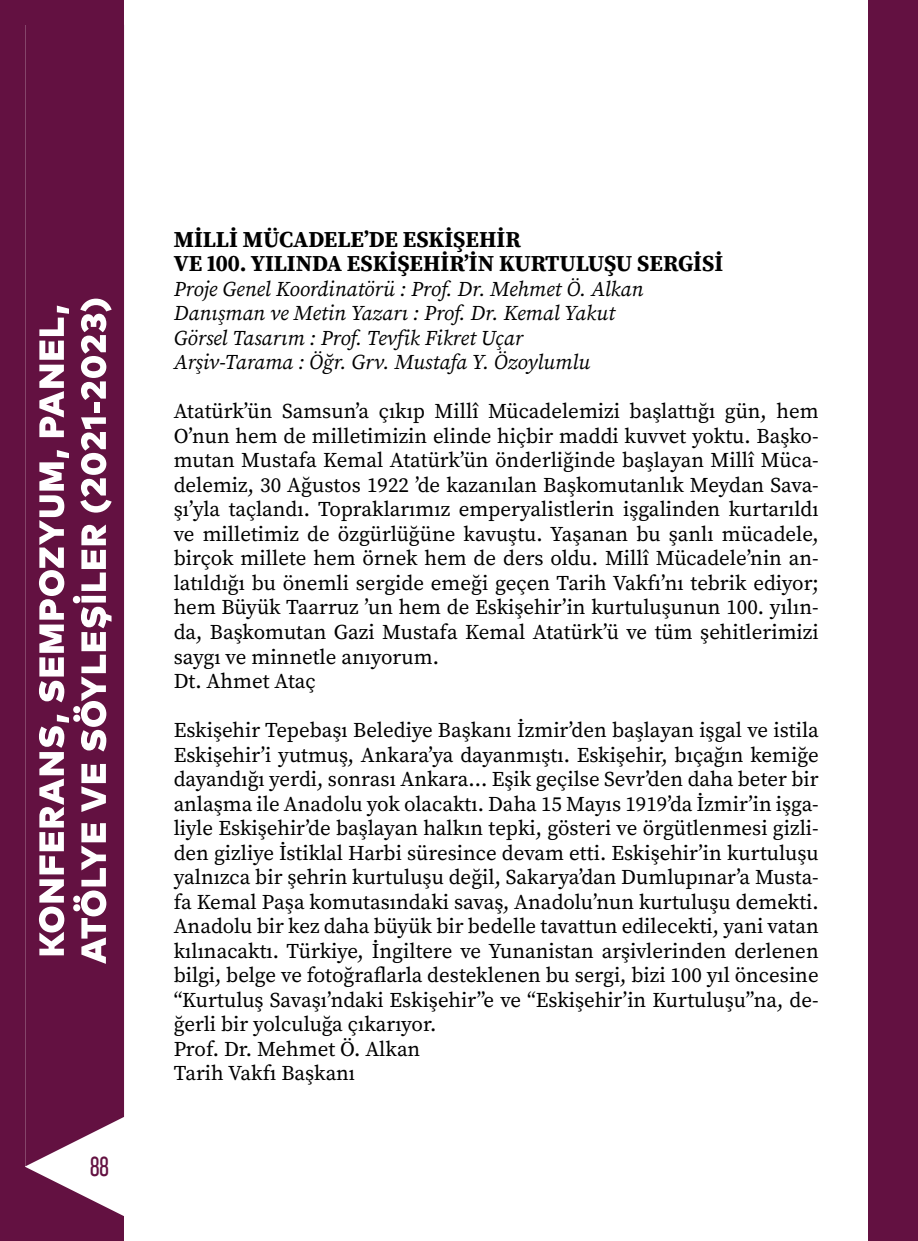
<style>
.page{position:relative;width:918px;height:1241px;background:#fff}
.page>*{position:absolute;margin:0;border:0;box-sizing:border-box;transform-origin:0 0}
.t1{font:24.5px "Maribel Suit";color:#631141}
.t2{font:22.75px/24.5px "Source Serif Variable";letter-spacing:-.005em;color:#000}
.t3{font:21px/24.5px "Source Serif Variable";color:#000}
.t4{font:italic 21px/24.5px "Source Serif Variable";color:#000}
</style>
<div class="page">
<div style="left:868px;top:25px;width:50px;height:1190px;background:#631141"></div>
<svg style="left:25px;top:1166px;width:97px;height:49px"></svg>
<div style="left:25px;top:25px;width:99px;height:1141px;background:#631141"></div>
<svg style="left:39px;top:298px;width:73px;height:665px"></svg>
<div style="left:0;top:0;width:25px;height:1240px;background:#631141"></div>
<div style="left:25px;top:0;width:99px;height:25px;background:#631141"></div>
<div style="left:868px;top:0;width:50px;height:25px;background:#631141"></div>
<div style="left:25px;top:1215px;width:99px;height:25px;background:#631141"></div>
<div style="left:868px;top:1215px;width:50px;height:25px;background:#631141"></div>
<p class="t1" style="left:90px;top:1151px;width:21px">88</p>
<p class="t2" style="left:174px;top:227px;width:549px">MILLI MÜCADELE’DE ESKIŞEHIR<br>VE 100. YILINDA ESKIŞEHIR’IN KURTULUŞU SERGISI</p>
<p class="t4" style="left:174px;top:276px;width:471px">Proje Genel Koordinatörü : Prof. Dr. Mehmet Ö. Alkan Danışman ve Metin Yazarı : Prof. Dr. Kemal Yakut Görsel Tasarım : Prof. Tevfik Fikret Uçar Arşiv-Tarama : Öğr. Grv. Mustafa Y. Özoylumlu</p>
<p class="t3" style="left:174px;top:399px;width:646px">Atatürk’ün Samsun’a çıkıp Millî Mücadelemizi başlattığı gün, hem O’nun hem de milletimizin elinde hiçbir maddi kuvvet yoktu. Başko&shy;mutan Mustafa Kemal Atatürk’ün önderliğinde başlayan Millî Müca&shy;delemiz, 30 Ağustos 1922 ’de kazanılan Başkomutanlık Meydan Sava&shy;şı’yla taçlandı. Topraklarımız emperyalistlerin işgalinden kurtarıldı ve milletimiz de özgürlüğüne kavuştu. Yaşanan bu şanlı mücadele, birçok millete hem örnek hem de ders oldu. Millî Mücadele’nin an&shy;latıldığı bu önemli sergide emeği geçen Tarih Vakfı’nı tebrik ediyor; hem Büyük Taarruz ’un hem de Eskişehir’in kurtuluşunun 100. yılın&shy;da, Başkomutan Gazi Mustafa Kemal Atatürk’ü ve tüm şehitlerimizi saygı ve minnetle anıyorum.<br>Dt. Ahmet Ataç</p>
<p class="t3" style="left:174px;top:717px;width:646px">Eskişehir Tepebaşı Belediye Başkanı İzmir’den başlayan işgal ve istila Eskişehir’i yutmuş, Ankara’ya dayanmıştı. Eskişehir, bıçağın kemiğe dayandığı yerdi, sonrası Ankara... Eşik geçilse Sevr’den daha beter bir anlaşma ile Anadolu yok olacaktı. Daha 15 Mayıs 1919’da İzmir’in işga&shy;liyle Eskişehir’de başlayan halkın tepki, gösteri ve örgütlenmesi gizli&shy;den gizliye İstiklal Harbi süresince devam etti. Eskişehir’in kurtuluşu yalnızca bir şehrin kurtuluşu değil, Sakarya’dan Dumlupınar’a Musta&shy;fa Kemal Paşa komutasındaki savaş, Anadolu’nun kurtuluşu demekti.<br>Anadolu bir kez daha büyük bir bedelle tavattun edilecekti, yani vatan kılınacaktı. Türkiye, İngiltere ve Yunanistan arşivlerinden derlenen bilgi, belge ve fotoğraflarla desteklenen bu sergi, bizi 100 yıl öncesine “Kurtuluş Savaşı’ndaki Eskişehir”e ve “Eskişehir’in Kurtuluşu”na, de&shy;ğerli bir yolculuğa çıkarıyor.<br>Prof. Dr. Mehmet Ö. Alkan<br>Tarih Vakfı Başkanı</p>
</div>
